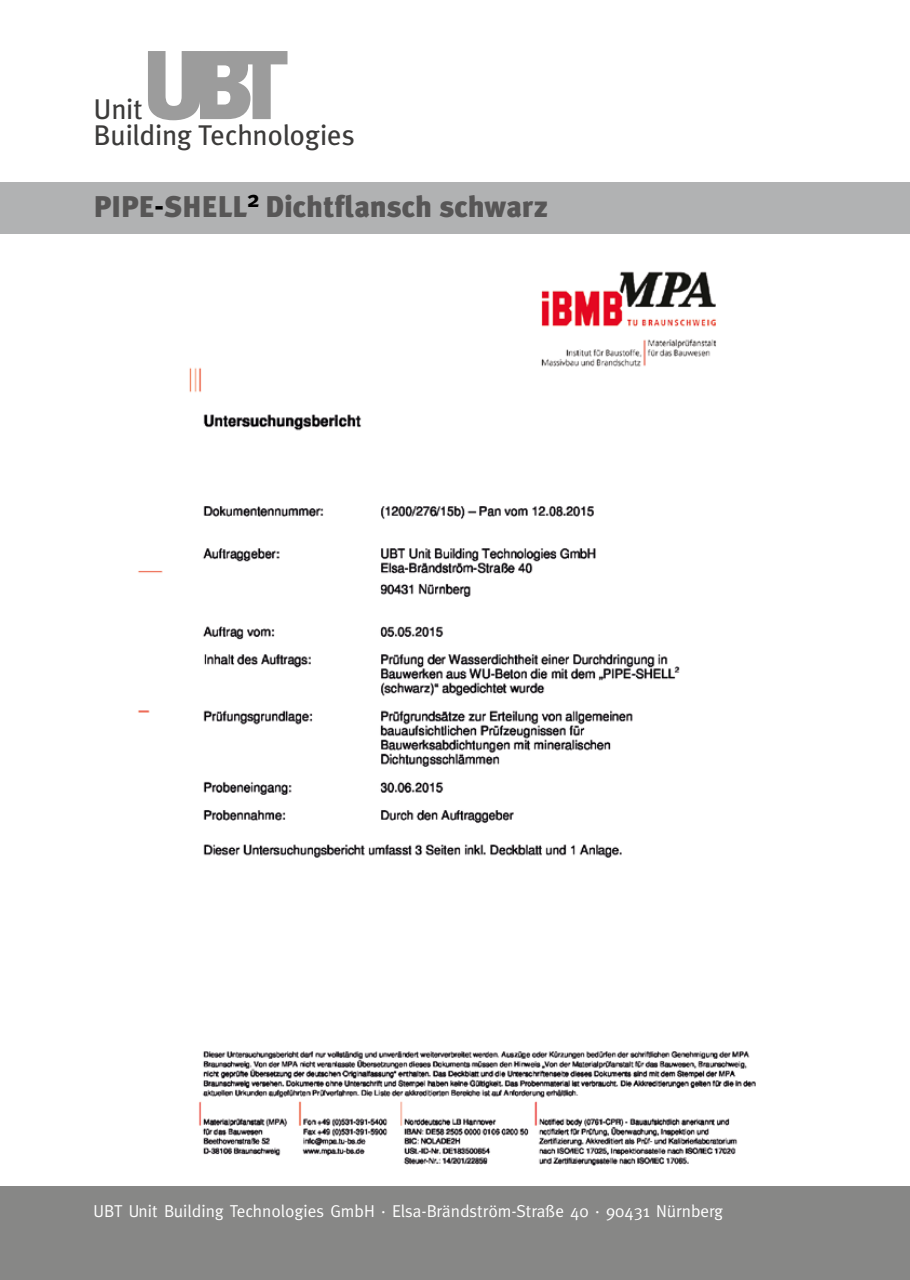
<style>
.page{position:relative;width:910px;height:1280px;background:#fff}
.page>*{position:absolute;margin:0;border:0;box-sizing:border-box;transform-origin:0 0}
.t1{font:900 30px "Meta Plus";color:#575656}
.t2{font:28.5px/26.1px "Meta Plus";letter-spacing:-.01em;color:#3c3b3a}
.t3{font:17.25px "Meta";color:#fff}
.s1{font-weight:700;color:#000}
</style>
<div class="page">
<svg style="left:148px;top:51px;width:139px;height:69px"></svg>
<div style="left:0;top:182px;width:910px;height:51px;background:#b1b2b3"></div>
<div style="left:0;top:1186px;width:910px;height:94px;background:#878786"></div>
<img style="left:138px;top:271px;width:618px;height:895px">
<h2 class="t2" style="left:94px;top:96px;width:263px">Unit<br>Building Technologies</h2>
<h1 class="t1" style="left:94px;top:189px;width:456px">PIPE<span class="s1">-</span>SHELL<sup>2</sup> Dichtflansch schwarz</h1>
<p class="t3" style="left:94px;top:1201px;width:631px">UBT Unit Building Technologies GmbH · Elsa-Brändström-Straße 40 · 90431 Nürnberg</p>
</div>
